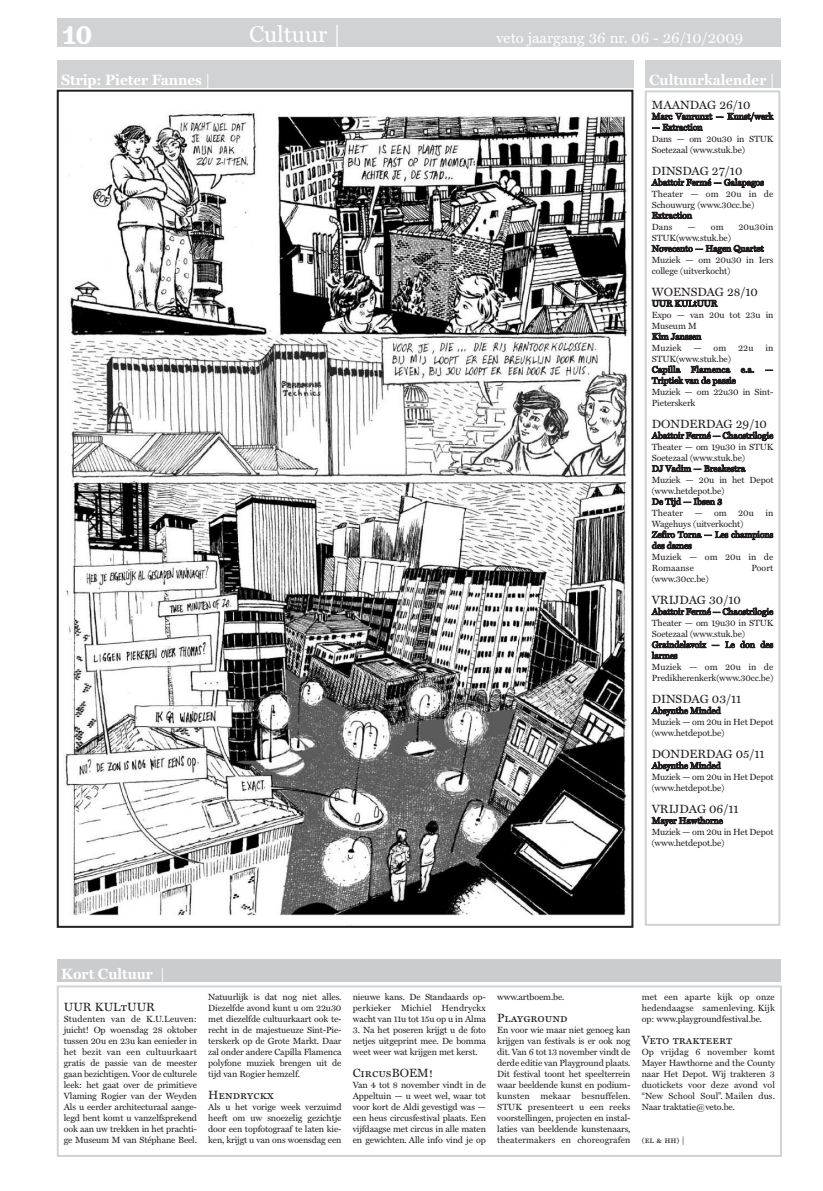
<style>
.page{position:relative;width:823px;height:1191px;background:#fff}
.page>*{position:absolute;margin:0;border:0;box-sizing:border-box;transform-origin:0 0}
.t1{font:23px "Miller Text";color:#fff}
.t2{font:700 23px "Belizio";color:#fff}
.t3{font:700 15px "Miller Text";color:#fff}
.t4{font:15px "Miller Text";color:#fff}
.t5{font:12px "Miller Text Roman SC";color:#231f20}
.t6{font:9px/11px "Miller Text";letter-spacing:-.01em;color:#231f20}
.t7{font:9px "Miller Text Roman SC";color:#231f20}
.t8{font:9px "Miller Text";letter-spacing:.01em;color:#231f20}
</style>
<div class="page">
<div style="left:57px;top:19px;width:723px;height:28px;background:#d1d2d4"></div>
<div style="left:57px;top:985px;width:724px;height:172px;border:2px solid #d1d2d4"></div>
<div style="left:644px;top:90px;width:136px;height:836px;border:2px solid #d1d2d4"></div>
<img style="left:64px;top:112px;width:565px;height:804px">
<div style="left:57px;top:60px;width:576px;height:28px;background:#d1d2d4"></div>
<div style="left:644px;top:61px;width:136px;height:27px;background:#d1d2d4"></div>
<div style="left:57px;top:959px;width:723px;height:23px;background:#cbccce"></div>
<h1 class="t2" style="left:62px;top:22px;width:31px">10</h1>
<h1 class="t1" style="left:249px;top:21px;width:93px">Cultuur |</h1>
<h2 class="t4" style="left:496px;top:29px;width:248px">veto jaargang 36 nr. 06 - 26/10/2009</h2>
<h2 class="t3" style="left:61px;top:71px;width:151px">Strip: Pieter Fannes |</h2>
<h2 class="t3" style="left:648px;top:71px;width:127px">Cultuurkalender |</h2>
<h3 class="t5" style="left:651px;top:97px;width:100px">MAANDAG 26/10</h3>
<p class="t6" style="left:651px;top:111px;width:123px">Marc Vanrunxt — Kunst/werk</p>
<p class="t6" style="left:651px;top:122px;width:123px">— Extraction<br>Dans — om 20u30 in STUK<br>Soetezaal (www.stuk.be)</p>
<h3 class="t5" style="left:651px;top:163px;width:92px">DINSDAG 27/10</h3>
<p class="t6" style="left:651px;top:177px;width:123px">Abattoir Fermé — Galapagos<br>Theater — om 20u in de<br>Schouwurg (www.30cc.be)<br>Extraction<br>Dans</p>
<p class="t6" style="left:687px;top:221px;width:38px">— om</p>
<p class="t8" style="left:738px;top:221px;width:36px">20u30in</p>
<p class="t6" style="left:651px;top:232px;width:123px">STUK(www.stuk.be)<br>Novecento — Hagen Quartet<br>Muziek — om 20u30 in Iers college (uitverkocht)</p>
<h3 class="t5" style="left:651px;top:284px;width:108px">WOENSDAG 28/10</h3>
<p class="t6" style="left:651px;top:298px;width:123px">UUR KULtUUR<br>Expo — van 20u tot 23u in<br>Museum M<br>Kim Janssen<br>Muziek</p>
<p class="t6" style="left:693px;top:342px;width:34px">— om</p>
<p class="t6" style="left:737px;top:342px;width:17px">22u</p>
<p class="t6" style="left:764px;top:342px;width:10px">in</p>
<p class="t6" style="left:651px;top:353px;width:123px">STUK(www.stuk.be)<br>Capilla Flamenca e.a. —<br>Triptiek van de passie<br>Muziek — om 22u30 in Sint-<br>Pieterskerk</p>
<h3 class="t5" style="left:651px;top:416px;width:117px">DONDERDAG 29/10</h3>
<p class="t6" style="left:651px;top:430px;width:123px">Abattoir Fermé — Chaostrilogie<br>Theater — om 19u30 in STUK<br>Soetezaal (www.stuk.be)<br>DJ Vadim — Breakestra<br>Muziek — 20u in het Depot (www.hetdepot.be)<br>De Tijd — Ibsen 3<br>Theater — om 20u in<br>Wagehuys (uitverkocht)<br>Zefiro Torna — Les champions des dames<br>Muziek — om 20u in de<br>Romaanse</p>
<p class="t6" style="left:751px;top:562px;width:23px">Poort</p>
<p class="t6" style="left:651px;top:573px;width:58px">(www.30cc.be)</p>
<h3 class="t5" style="left:651px;top:592px;width:91px">VRIJDAG 30/10</h3>
<p class="t6" style="left:651px;top:606px;width:123px">Abattoir Fermé — Chaostrilogie<br>Theater — om 19u30 in STUK<br>Soetezaal (www.stuk.be)<br>Graindelavoix — Le don des larmes<br>Muziek — om 20u in de<br>Predikherenkerk(www.30cc.be)</p>
<h3 class="t5" style="left:651px;top:691px;width:91px">DINSDAG 03/11</h3>
<p class="t6" style="left:651px;top:705px;width:123px">Absynthe Minded<br>Muziek — om 20u in Het Depot (www.hetdepot.be)</p>
<h3 class="t5" style="left:651px;top:746px;width:114px">DONDERDAG 05/11</h3>
<p class="t6" style="left:651px;top:760px;width:123px">Absynthe Minded<br>Muziek — om 20u in Het Depot (www.hetdepot.be)</p>
<h3 class="t5" style="left:651px;top:801px;width:88px">VRIJDAG 06/11</h3>
<p class="t6" style="left:651px;top:815px;width:123px">Mayer Hawthorne<br>Muziek — om 20u in Het Depot (www.hetdepot.be)</p>
<h2 class="t3" style="left:61px;top:965px;width:105px">Kort Cultuur |</h2>
<h3 class="t5" style="left:64px;top:999px;width:93px">UUR KULtUUR</h3>
<p class="t6" style="left:64px;top:1013px;width:135px;text-align:justify">Studenten van de K.U.Leuven: juicht! Op woensdag 28 oktober tussen 20u en 23u kan eenieder in het bezit van een cultuurkaart gratis de passie van de meester gaan bezichtigen. Voor de culturele leek: het gaat over de primitieve Vlaming Rogier van der Weyden Als u eerder architecturaal aange&shy;legd bent komt u vanzelfsprekend ook aan uw trekken in het prachti&shy;ge Museum M van Stéphane Beel.</p>
<p class="t6" style="left:208px;top:991px;width:135px;text-align:justify">Natuurlijk is dat nog niet alles.<br>Diezelfde avond kunt u om 22u30 met diezelfde cultuurkaart ook te&shy;recht in de majestueuze Sint-Pie&shy;terskerk op de Grote Markt. Daar zal onder andere Capilla Flamenca polyfone muziek brengen uit de tijd van Rogier hemzelf.</p>
<h3 class="t5" style="left:208px;top:1087px;width:67px">Hendryckx</h3>
<p class="t6" style="left:208px;top:1101px;width:135px;text-align:justify">Als u het vorige week verzuimd heeft om uw snoezelig gezichtje door een topfotograaf te laten kie&shy;ken, krijgt u van ons woensdag een</p>
<p class="t6" style="left:352px;top:991px;width:135px;text-align:justify">nieuwe kans. De Standaards op&shy;perkieker Michiel Hendryckx wacht van 11u tot 15u op u in Alma</p>
<p class="t6" style="left:352px;top:1024px;width:135px;text-align:justify">3. Na het poseren krijgt u de foto netjes uitgeprint mee. De bomma weet weer wat krijgen met kerst.</p>
<h3 class="t5" style="left:352px;top:1065px;width:82px">CircusBOEM!</h3>
<p class="t6" style="left:352px;top:1079px;width:135px;text-align:justify">Van 4 tot 8 november vindt in de Appeltuin — u weet wel, waar tot voor kort de Aldi gevestigd was — een heus circusfestival plaats. Een vijfdaagse met circus in alle maten en gewichten. Alle info vind je op</p>
<p class="t6" style="left:497px;top:991px;width:69px">www.artboem.be.</p>
<h3 class="t5" style="left:497px;top:1010px;width:72px">Playground</h3>
<p class="t6" style="left:497px;top:1024px;width:135px;text-align:justify">En voor wie maar niet genoeg kan krijgen van festivals is er ook nog dit. Van 6 tot 13 november vindt de derde editie van Playground plaats.<br>Dit festival toont het speelterrein waar beeldende kunst en podium&shy;kunsten mekaar besnuffelen.<br>STUK presenteert u een reeks voorstellingen, projecten en instal&shy;laties van beeldende kunstenaars, theatermakers en choreografen</p>
<p class="t6" style="left:641px;top:991px;width:134px;text-align:justify">met een aparte kijk op onze hedendaagse samenleving. Kijk op: www.playgroundfestival.be.</p>
<h3 class="t5" style="left:641px;top:1032px;width:92px">Veto trakteert</h3>
<p class="t6" style="left:641px;top:1046px;width:135px;text-align:justify">Op vrijdag 6 november komt Mayer Hawthorne and the County naar Het Depot. Wij trakteren 3 duotickets voor deze avond vol “New School Soul”. Mailen dus.<br>Naar traktatie@veto.be.</p>
<p class="t7" style="left:641px;top:1134px;width:44px">(el &amp; hh) |</p>
</div>
